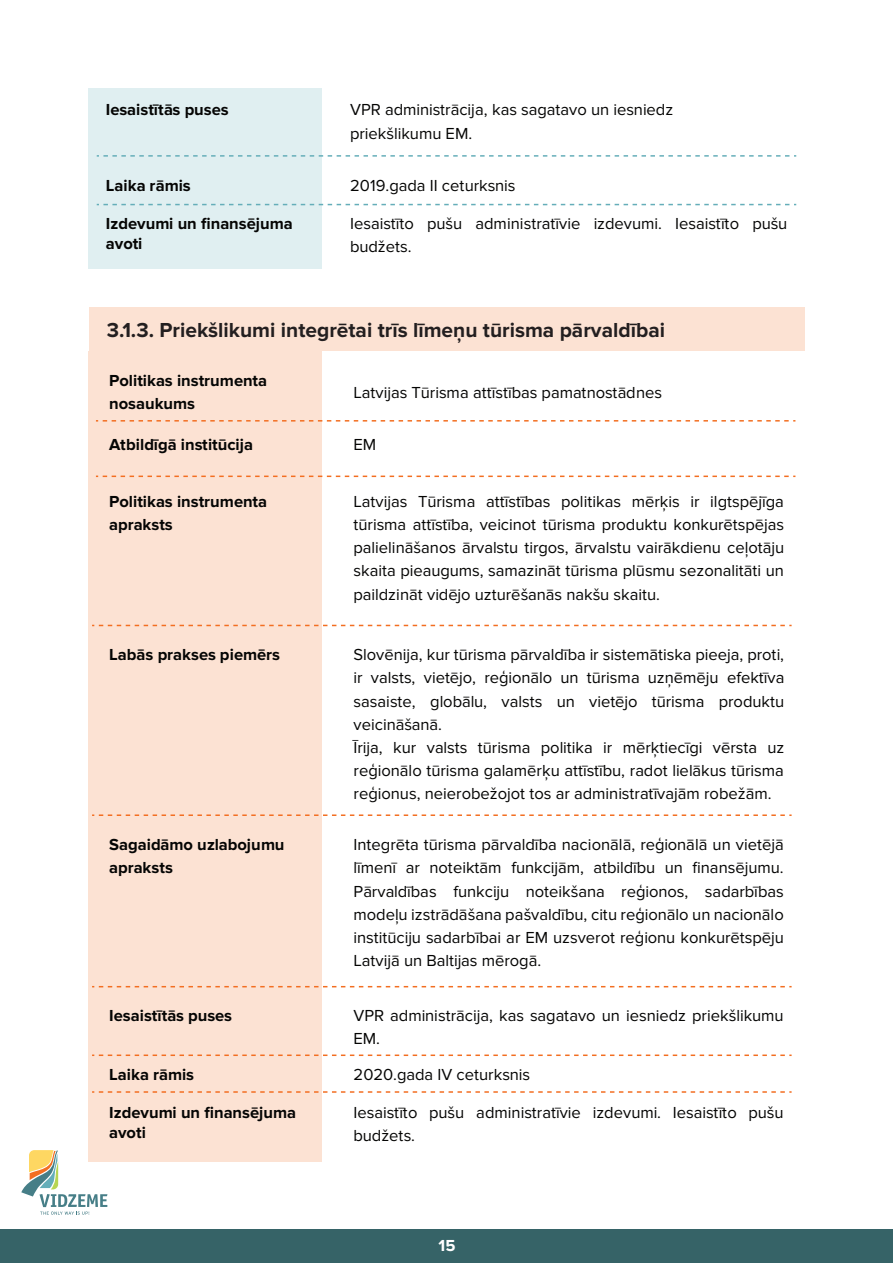
<style>
.page{position:relative;width:893px;height:1263px;background:#fff}
.page>*{position:absolute;margin:0;border:0;box-sizing:border-box;transform-origin:0 0}
.t1{font:700 21px "Proxima Nova";color:#231f20}
.t2{font:16.5px/23.1px "Proxima Nova";letter-spacing:-.005em;color:#050504}
.t3{font:700 16.5px/23.1px "Proxima Nova";color:#050504}
.t4{font:700 16.5px "Proxima Nova A";color:#fff}
</style>
<div class="page">
<div style="left:89px;top:308px;width:715px;height:43px;background:#fce2d3"></div>
<svg style="left:21px;top:1150px;width:86px;height:65px"></svg>
<div style="left:0;top:1229px;width:893px;height:34px;background:#366367"></div>
<div style="left:89px;top:88px;width:233px;height:180px;background:#e0eff1"></div>
<svg style="left:97px;top:155px;width:699px;height:2px"></svg>
<svg style="left:97px;top:204px;width:699px;height:1px"></svg>
<div style="left:89px;top:351px;width:233px;height:810px;background:#fce2d3"></div>
<svg style="left:96px;top:420px;width:699px;height:2px"></svg>
<svg style="left:96px;top:476px;width:699px;height:1px"></svg>
<svg style="left:92px;top:625px;width:700px;height:1px"></svg>
<svg style="left:92px;top:814px;width:700px;height:2px"></svg>
<svg style="left:92px;top:986px;width:700px;height:1px"></svg>
<svg style="left:92px;top:1054px;width:700px;height:2px"></svg>
<svg style="left:92px;top:1091px;width:700px;height:2px"></svg>
<p class="t3" style="left:106px;top:98px;width:125px">Iesaistītās puses</p>
<p class="t2" style="left:350px;top:98px;width:324px;line-height:24.3px">VPR administrācija, kas sagatavo un iesniedz priekšlikumu EM.</p>
<p class="t3" style="left:106px;top:174px;width:86px">Laika rāmis</p>
<p class="t2" style="left:350px;top:174px;width:167px">2019.gada II ceturksnis</p>
<p class="t3" style="left:106px;top:214px;width:189px;line-height:19.8px">Izdevumi un finansējuma avoti</p>
<p class="t2" style="left:350px;top:212px;width:439px">Iesaistīto pušu administratīvie izdevumi. Iesaistīto pušu budžets.</p>
<p class="t1" style="left:107px;top:318px;width:560px">3.1.3. Priekšlikumi integrētai trīs līmeņu tūrisma pārvaldībai</p>
<p class="t3" style="left:109px;top:369px;width:159px">Politikas instrumenta nosaukums</p>
<p class="t2" style="left:354px;top:381px;width:310px">Latvijas Tūrisma attīstības pamatnostādnes</p>
<p class="t3" style="left:109px;top:434px;width:145px">Atbildīgā institūcija</p>
<p class="t2" style="left:354px;top:434px;width:24px">EM</p>
<p class="t3" style="left:109px;top:490px;width:159px">Politikas instrumenta apraksts</p>
<p class="t2" style="left:354px;top:490px;width:432px;text-align:justify">Latvijas Tūrisma attīstības politikas mērķis ir ilgtspējīga tūrisma attīstība, veicinot tūrisma produktu konkurētspējas palielināšanos ārvalstu tirgos, ārvalstu vairākdienu ceļotāju skaita pieaugums, samazināt tūrisma plūsmu sezonalitāti un paildzināt vidējo uzturēšanās nakšu skaitu.</p>
<p class="t3" style="left:109px;top:643px;width:172px">Labās prakses piemērs</p>
<p class="t2" style="left:354px;top:643px;width:432px">Slovēnija, kur tūrisma pārvaldība ir sistemātiska pieeja, proti, ir valsts, vietējo, reģionālo un tūrisma uzņēmēju efektīva sasaiste, globālu, valsts un vietējo tūrisma produktu veicināšanā.<br>Īrija, kur valsts tūrisma politika ir mērķtiecīgi vērsta uz reģionālo tūrisma galamērķu attīstību, radot lielākus tūrisma reģionus, neierobežojot tos ar administratīvajām robežām.</p>
<p class="t3" style="left:109px;top:833px;width:177px">Sagaidāmo uzlabojumu apraksts</p>
<p class="t2" style="left:354px;top:833px;width:432px;text-align:justify">Integrēta tūrisma pārvaldība nacionālā, reģionālā un vietējā līmenī ar noteiktām funkcijām, atbildību un finansējumu.<br>Pārvaldības funkciju noteikšana reģionos, sadarbības modeļu izstrādāšana pašvaldību, citu reģionālo un nacionālo institūciju sadarbībai ar EM uzsverot reģionu konkurētspēju Latvijā un Baltijas mērogā.</p>
<p class="t3" style="left:109px;top:1004px;width:125px">Iesaistītās puses</p>
<p class="t2" style="left:354px;top:1004px;width:432px">VPR administrācija, kas sagatavo un iesniedz priekšlikumu<br>EM.</p>
<p class="t3" style="left:109px;top:1063px;width:86px">Laika rāmis</p>
<p class="t2" style="left:354px;top:1063px;width:178px">2020.gada IV ceturksnis</p>
<p class="t3" style="left:109px;top:1103px;width:189px;line-height:19.8px">Izdevumi un finansējuma avoti</p>
<p class="t2" style="left:354px;top:1101px;width:432px">Iesaistīto pušu administratīvie izdevumi. Iesaistīto pušu budžets.</p>
<p class="t4" style="left:439px;top:1236px;width:18px">15</p>
</div>
